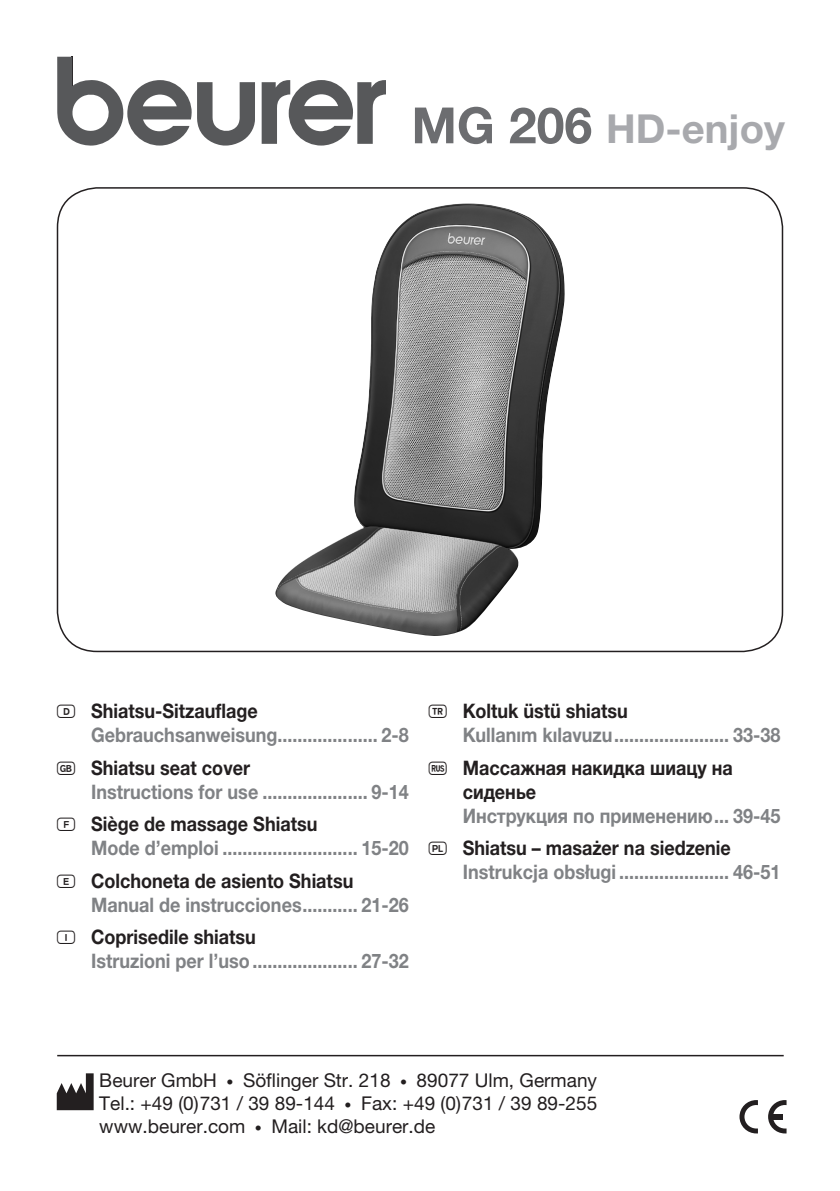
<style>
.page{position:relative;width:840px;height:1191px;background:#fff}
.page>*{position:absolute;margin:0;border:0;box-sizing:border-box;transform-origin:0 0}
.t1{font:700 40px "Helvetica Neue LTW1 G";color:#a8a9ad}
.t2{font:700 20px/24px "Helvetica Neue LTW1 G";color:#808285;scale:.9 1}
.t3{font:700 20px/24px "Helvetica Neue LTW1 G";color:#231f20;scale:.9 1}
.t4{font:19px/22.8px "Helvetica Neue LT Pro";color:#231f20;text-align:justify}
.s1{font-size:50px;color:#6c6d70}
.s2{font-family:"Laend Beurer 2012";color:#231f20}
.s3{color:#231f20}
.s4{font-family:"Laend Beurer 2012"}
.s5{font-size:14px}
</style>
<div class="page">
<svg style="left:197px;top:82px;width:58px;height:64px"></svg>
<svg style="left:57px;top:57px;width:134px;height:89px"></svg>
<svg style="left:261px;top:80px;width:125px;height:66px"></svg>
<svg style="left:768px;top:1100px;width:18px;height:33px"></svg>
<div style="left:771px;top:1114px;width:11px;height:5px;background:#231f20"></div>
<svg style="left:739px;top:1100px;width:18px;height:33px"></svg>
<hr style="left:57px;top:1054px;width:726px;height:2px;background:#231f20">
<svg style="left:57px;top:1073px;width:37px;height:37px"></svg>
<img style="left:275px;top:203px;width:290px;height:433px">
<h1 class="t1" style="left:411px;top:104px;width:375px"><span class="s1">MG 206</span> HD-enjoy</h1>
<p class="t2" style="left:91px;top:698px;width:354px;text-indent:-34px"><span class="s2">D</span> <span class="s3">Shiatsu-Sitzauflage<br></span>Gebrauchsanweisung.................... 2-8</p>
<p class="t2" style="left:91px;top:755px;width:354px;text-indent:-34px"><span class="s2">G</span> <span class="s3">Shiatsu seat cover<br></span>Instructions for use ..................... 9-14</p>
<p class="t2" style="left:91px;top:811px;width:354px;text-indent:-34px"><span class="s2">F</span> <span class="s3">Siège de massage Shiatsu<br></span>Mode d’emploi ........................... 15-20</p>
<p class="t2" style="left:91px;top:868px;width:354px;text-indent:-34px"><span class="s2">E</span> <span class="s3">Colchoneta de asiento Shiatsu<br></span>Manual de instrucciones........... 21-26</p>
<p class="t2" style="left:91px;top:924px;width:354px;text-indent:-34px"><span class="s2">I</span> <span class="s3">Coprisedile shiatsu<br></span>Istruzioni per l’uso..................... 27-32</p>
<p class="t2" style="left:462px;top:698px;width:354px;text-indent:-34px"><span class="s2">T</span> <span class="s3">Koltuk üstü shiatsu<br></span>Kullanım kılavuzu....................... 33-38</p>
<p class="t3" style="left:462px;top:755px;width:301px;text-indent:-34px"><span class="s4">r</span> Массажная накидка шиацу на сиденье</p>
<p class="t2" style="left:428px;top:799px;width:392px;line-height:32.4px;text-indent:34px">Инструкция по применению... 39-45<br><span class="s2">Q</span> <span class="s3">Shiatsu – masażer na siedzenie</span></p>
<p class="t2" style="left:462px;top:859px;width:354px">Instrukcja obsługi ...................... 46-51</p>
<p class="t4" style="left:99px;top:1068px;width:499px">Beurer GmbH <span class="s5">•</span> Söflinger Str. 218 <span class="s5">•</span> 89077 Ulm, Germany Tel.: +49 (0)731 / 39 89-144 <span class="s5">•</span> Fax: +49 (0)731 / 39 89-255 www.beurer.com <span class="s5">•</span> Mail: kd@beurer.de</p>
</div>
